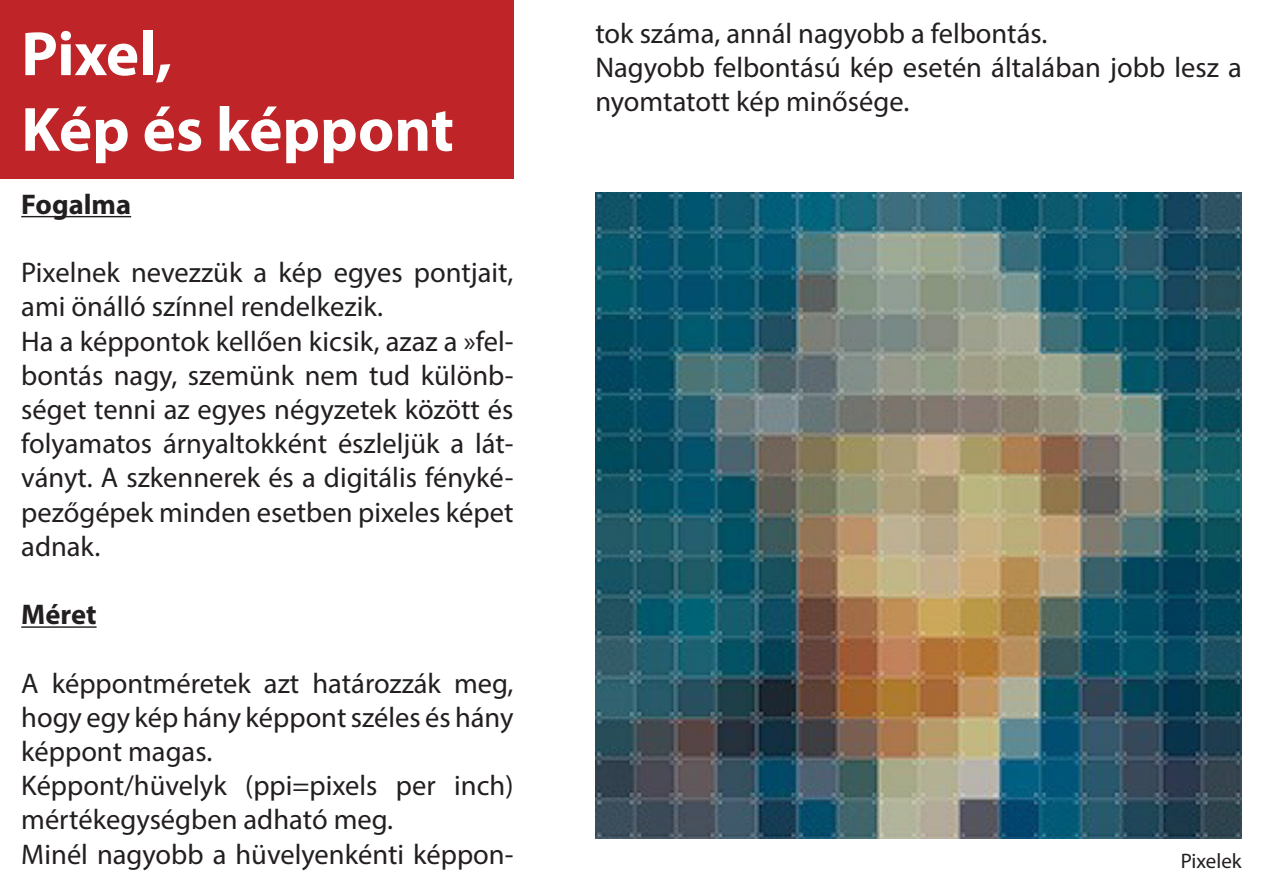
<style>
.page{position:relative;width:1263px;height:893px;background:#fff}
.page>*{position:absolute;margin:0;border:0;box-sizing:border-box;transform-origin:0 0}
.alcim{font:700 63px "Myriad Pro";color:#fff}
.kenyér{font:28.5px/34.2px "Myriad Pro";color:#231f20}
.kenyér-2{font:700 28.5px "Myriad Pro";color:#231f20}
.t1{font:21px "Myriad Pro";color:#231f20}
</style>
<div class="page">
<div style="left:0;top:0;width:513px;height:179px;background:#bf2428"></div>
<hr style="left:21px;top:216px;width:110px;height:1px;background:#231f20">
<hr style="left:21px;top:626px;width:76px;height:2px;background:#231f20">
<img style="left:595px;top:192px;width:647px;height:647px">
<p class="alcim" style="left:21px;top:13px;width:153px">Pixel,</p>
<p class="alcim" style="left:21px;top:88px;width:434px">Kép és képpont</p>
<p class="kenyér-2" style="left:21px;top:186px;width:111px">Fogalma</p>
<p class="kenyér" style="left:21px;top:255px;width:494px">Pixelnek nevezzük a kép egyes pontjait, ami önálló színnel rendelkezik.</p>
<p class="kenyér" style="left:21px;top:323px;width:494px;text-align:justify">Ha a képpontok kellően kicsik, azaz a »fel&shy;bontás nagy, szemünk nem tud különb&shy;séget tenni az egyes négyzetek között és folyamatos árnyaltokként észleljük a lát&shy;ványt. A szkennerek és a digitális fényké&shy;pezőgépek minden esetben pixeles képet adnak.</p>
<p class="kenyér-2" style="left:21px;top:596px;width:77px">Méret</p>
<p class="kenyér" style="left:21px;top:665px;width:494px;text-align:justify">A képpontméretek azt határozzák meg, hogy egy kép hány képpont széles és hány képpont magas.</p>
<p class="kenyér" style="left:21px;top:768px;width:494px">Képpont/hüvelyk (ppi=pixels per inch) mértékegységben adható meg.</p>
<p class="kenyér" style="left:21px;top:836px;width:494px">Minél nagyobb a hüvelyenkénti képpon-</p>
<p class="kenyér" style="left:595px;top:16px;width:453px">tok száma, annál nagyobb a felbontás.</p>
<p class="kenyér" style="left:595px;top:50px;width:648px">Nagyobb felbontású kép esetén általában jobb lesz a nyomtatott kép minősége.</p>
<p class="t1" style="left:1181px;top:848px;width:63px">Pixelek</p>
</div>
